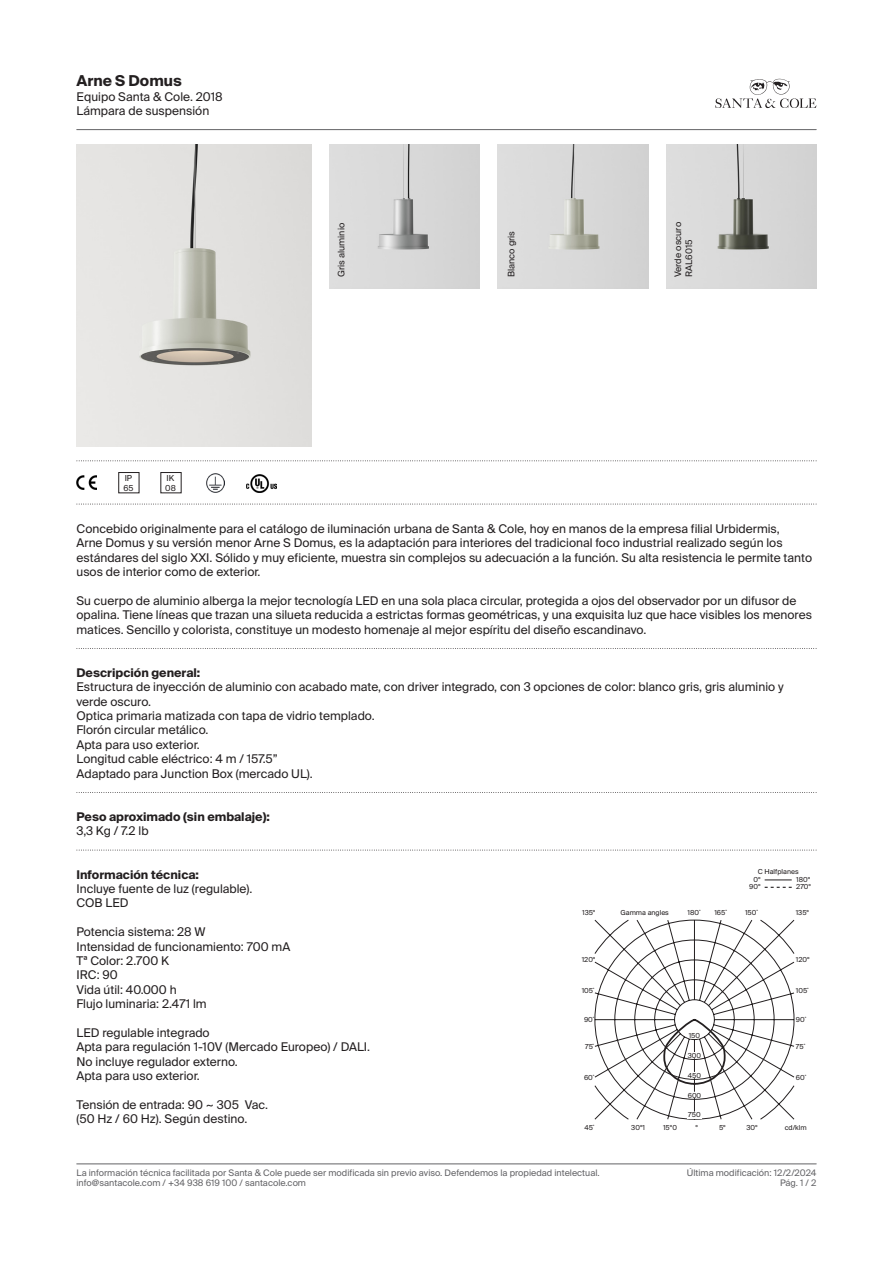
<style>
.page{position:relative;width:893px;height:1263px;background:#fff}
.page>*{position:absolute;margin:0;border:0;box-sizing:border-box;transform-origin:0 0}
.t1{font:700 15px "Suisse Intl";color:#231f20}
.t2{font:12px/14.4px "Suisse Intl";color:#231f20}
.t3{font:700 12px "Suisse Intl";color:#231f20}
.t4{font:9px "Suisse Intl";color:#636366}
.t5{font:9px/10.8px "Suisse Intl";color:#231f20}
.t6{font:8.25px "Suisse Intl";color:#231f20}
.t7{font:7.5px/7.5px "Suisse BP Intl";color:#231f20;text-align:center}
.s1{font-weight:700}
</style>
<div class="page">
<svg style="left:715px;top:79px;width:101px;height:29px"></svg>
<hr style="left:77px;top:129px;width:739px;height:1px;background:#636366">
<hr style="left:77px;top:1163px;width:739px;height:1px;background:#636366">
<img style="left:77px;top:144px;width:234px;height:302px">
<svg style="left:77px;top:460px;width:740px;height:1px"></svg>
<svg style="left:77px;top:504px;width:740px;height:1px"></svg>
<svg style="left:77px;top:850px;width:740px;height:1px"></svg>
<svg style="left:77px;top:792px;width:740px;height:1px"></svg>
<svg style="left:77px;top:648px;width:740px;height:1px"></svg>
<img style="left:329px;top:144px;width:151px;height:144px">
<img style="left:666px;top:144px;width:150px;height:144px">
<div style="left:498px;top:144px;width:150px;height:144px;background:#d9d9d9"></div>
<img style="left:77px;top:475px;width:19px;height:14px">
<img style="left:206px;top:474px;width:19px;height:18px">
<img style="left:246px;top:474px;width:31px;height:19px">
<svg style="left:595px;top:920px;width:199px;height:199px"></svg>
<div style="left:687px;top:1112px;width:15px;height:6px;background:#fff"></div>
<div style="left:687px;top:1052px;width:15px;height:6px;background:#fff;border-radius:3px"></div>
<div style="left:687px;top:1032px;width:15px;height:6px;background:#fff;border-radius:3px"></div>
<div style="left:687px;top:1072px;width:15px;height:6px;background:#fff;border-radius:3px"></div>
<div style="left:687px;top:1092px;width:15px;height:6px;background:#fff;border-radius:3px"></div>
<div style="left:686px;top:1111px;width:16px;height:7px;background:#fff;border-radius:3px"></div>
<svg style="left:765px;top:887px;width:27px;height:1px"></svg>
<svg style="left:765px;top:879px;width:27px;height:1px"></svg>
<p class="t1" style="left:77px;top:72px;width:107px">Arne S Domus</p>
<p class="t2" style="left:77px;top:89px;width:148px">Equipo Santa &amp; Cole. 2018<br>Lámpara de suspensión</p>
<p class="t6" style="left:125px;top:473px;width:9px">IP</p>
<p class="t6" style="left:123px;top:483px;width:12px">65</p>
<p class="t6" style="left:167px;top:473px;width:9px">IK</p>
<p class="t6" style="left:165px;top:483px;width:12px">08</p>
<p class="t5" style="left:336px;top:277px;width:56px;rotate:-90deg">Gris aluminio</p>
<p class="t5" style="left:506px;top:277px;width:48px;rotate:-90deg">Blanco gris</p>
<p class="t5" style="left:673px;top:277px;width:57px;rotate:-90deg">Verde oscuro<br>RAL6015</p>
<p class="t2" style="left:77px;top:521px;width:737px">Concebido originalmente para el catálogo de iluminación urbana de Santa &amp; Cole, hoy en manos de la empresa filial Urbidermis,<br>Arne Domus y su versión menor Arne S Domus, es la adaptación para interiores del tradicional foco industrial realizado según los estándares del siglo XXI. Sólido y muy eficiente, muestra sin complejos su adecuación a la función. Su alta resistencia le permite tanto usos de interior como de exterior.</p>
<p class="t2" style="left:77px;top:593px;width:737px">Su cuerpo de aluminio alberga la mejor tecnología LED en una sola placa circular, protegida a ojos del observador por un difusor de opalina. Tiene líneas que trazan una silueta reducida a estrictas formas geométricas, y una exquisita luz que hace visibles los menores matices. Sencillo y colorista, constituye un modesto homenaje al mejor espíritu del diseño escandinavo.</p>
<p class="t2" style="left:77px;top:665px;width:709px"><span class="s1">Descripción general:<br></span>Estructura de inyección de aluminio con acabado mate, con driver integrado, con 3 opciones de color: blanco gris, gris aluminio y verde oscuro.</p>
<p class="t2" style="left:77px;top:709px;width:300px">Optica primaria matizada con tapa de vidrio templado.</p>
<p class="t2" style="left:77px;top:723px;width:133px">Florón circular metálico.</p>
<p class="t2" style="left:77px;top:737px;width:125px">Apta para uso exterior.</p>
<p class="t2" style="left:77px;top:752px;width:203px">Longitud cable eléctrico: 4 m / 157.5”</p>
<p class="t2" style="left:77px;top:766px;width:238px">Adaptado para Junction Box (mercado UL).</p>
<p class="t3" style="left:77px;top:810px;width:195px">Peso aproximado (sin embalaje):</p>
<p class="t2" style="left:77px;top:824px;width:74px">3,3 Kg / 7.2 lb</p>
<p class="t2" style="left:77px;top:867px;width:177px"><span class="s1">Información técnica:<br></span>Incluye fuente de luz (regulable).<br>COB LED</p>
<p class="t2" style="left:77px;top:925px;width:215px">Potencia sistema: 28 W<br>Intensidad de funcionamiento: 700 mA</p>
<p class="t2" style="left:77px;top:953px;width:94px">Tª Color: 2.700 K</p>
<p class="t2" style="left:77px;top:968px;width:43px">IRC: 90</p>
<p class="t2" style="left:77px;top:982px;width:102px">Vida útil: 40.000 h</p>
<p class="t2" style="left:77px;top:997px;width:132px">Flujo luminaria: 2.471 lm</p>
<p class="t2" style="left:77px;top:1025px;width:135px">LED regulable integrado</p>
<p class="t2" style="left:77px;top:1040px;width:295px">Apta para regulación 1-10V (Mercado Europeo) / DALI.</p>
<p class="t2" style="left:77px;top:1054px;width:163px">No incluye regulador externo.</p>
<p class="t2" style="left:77px;top:1069px;width:125px">Apta para uso exterior.</p>
<p class="t2" style="left:77px;top:1097px;width:193px">Tensión de entrada: 90 ~ 305 Vac. (50 Hz / 60 Hz). Según destino.</p>
<p class="t7" style="left:758px;top:868px;width:42px">C Halfplanes</p>
<p class="t7" style="left:749px;top:875px;width:13px">0º<br>90º</p>
<p class="t7" style="left:796px;top:875px;width:16px;text-align:left">180º<br>270º</p>
<p class="t7" style="left:582px;top:908px;width:15px">135º</p>
<p class="t7" style="left:745px;top:908px;width:14px">150˚</p>
<p class="t7" style="left:620px;top:908px;width:50px">Gamma angles</p>
<p class="t7" style="left:687px;top:908px;width:15px">180˚</p>
<p class="t7" style="left:714px;top:908px;width:14px">165˚</p>
<p class="t7" style="left:796px;top:908px;width:15px">135º</p>
<p class="t7" style="left:582px;top:956px;width:15px">120º</p>
<p class="t7" style="left:796px;top:956px;width:15px">120º</p>
<p class="t7" style="left:582px;top:986px;width:14px">105˚</p>
<p class="t7" style="left:796px;top:986px;width:14px">105˚</p>
<p class="t7" style="left:584px;top:1016px;width:12px">90˚</p>
<p class="t7" style="left:796px;top:1016px;width:12px">90˚</p>
<p class="t7" style="left:585px;top:1042px;width:10px">75˚</p>
<p class="t7" style="left:584px;top:1073px;width:12px">60˚</p>
<p class="t7" style="left:689px;top:1031px;width:13px">150</p>
<p class="t7" style="left:688px;top:1051px;width:15px">300</p>
<p class="t7" style="left:688px;top:1071px;width:15px">450</p>
<p class="t7" style="left:688px;top:1091px;width:15px">600</p>
<p class="t7" style="left:688px;top:1111px;width:14px">750</p>
<p class="t7" style="left:796px;top:1042px;width:11px">75˚</p>
<p class="t7" style="left:796px;top:1073px;width:12px">60˚</p>
<p class="t7" style="left:584px;top:1123px;width:12px">45˚</p>
<p class="t7" style="left:631px;top:1123px;width:15px">30º1</p>
<p class="t7" style="left:663px;top:1123px;width:15px">15º0</p>
<p class="t7" style="left:695px;top:1123px;width:4px">º</p>
<p class="t7" style="left:719px;top:1123px;width:8px">5º</p>
<p class="t7" style="left:746px;top:1123px;width:13px">30º</p>
<p class="t7" style="left:785px;top:1123px;width:23px">cd/klm</p>
<p class="t4" style="left:77px;top:1167px;width:525px">La información técnica facilitada por Santa &amp; Cole puede ser modificada sin previo aviso. Defendemos la propiedad intelectual.</p>
<p class="t4" style="left:687px;top:1167px;width:131px">Última modificación: 12/2/2024</p>
<p class="t4" style="left:77px;top:1178px;width:231px">info@santacole.com / +34 938 619 100 / santacole.com</p>
<p class="t4" style="left:780px;top:1178px;width:38px">Pág. 1 / 2</p>
</div>
